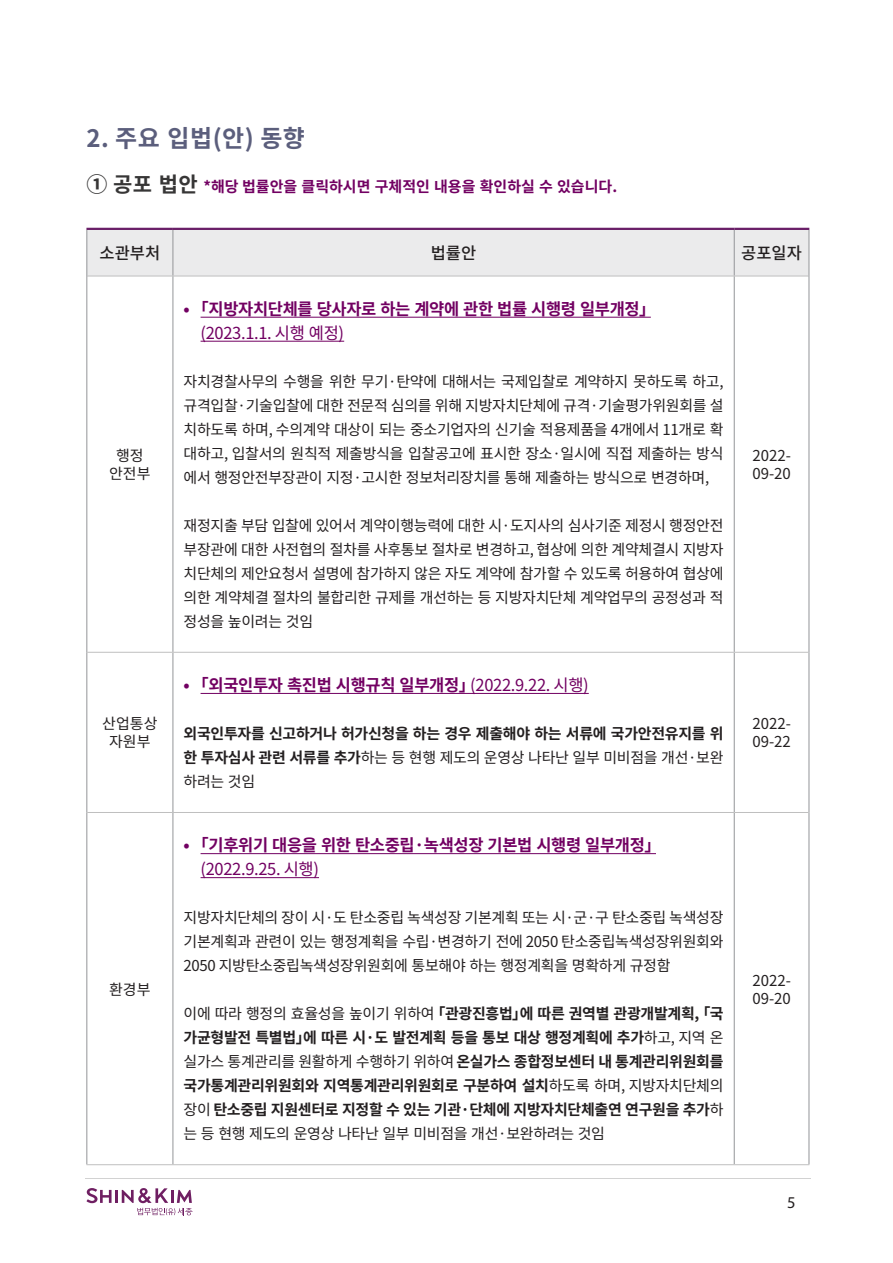
<style>
.page{position:relative;width:893px;height:1263px;background:#fff}
.page>*{position:absolute;margin:0;border:0;box-sizing:border-box;transform-origin:0 0}
.t1{font:700 24px "Noto Sans CJ Kkr";color:#5b5e7c}
.t2{font:700 16.5px/24px "Noto Sans CJ Kkr";letter-spacing:-.02em;color:#720062}
.t3{font:500 16.5px "Noto Sans CJ Kkr";color:#231f20}
.t4{font:16.5px "Myriad Pro";color:#231f20}
.t5{font:15px/24px "Noto Sans CJ Kkr";letter-spacing:-.02em;color:#231f20;text-align:justify}
.t6{font:700 15px/24px "Noto Sans CJ Kkr";letter-spacing:-.02em;color:#231f20;text-align:justify}
.t7{font:700 15px "Noto Sans CJ Kkr";color:#720062}
.s1{font-size:21px;color:#373636}
.s2{font-weight:400}
</style>
<div class="page">
<svg style="left:86px;top:1188px;width:107px;height:27px"></svg>
<hr style="left:85px;top:1178px;width:726px;height:1px;background:#d2d2d2">
<div style="left:87px;top:230px;width:722px;height:46px;background:#ebebec"></div>
<hr style="left:86px;top:228px;width:87px;height:2px;background:#6a2068">
<hr style="left:173px;top:228px;width:561px;height:2px;background:#6a2068">
<hr style="left:734px;top:228px;width:75px;height:2px;background:#6a2068">
<hr style="left:86px;top:230px;width:1px;height:46px;background:#939598">
<hr style="left:173px;top:230px;width:1px;height:46px;background:#939598">
<hr style="left:734px;top:230px;width:1px;height:46px;background:#939598">
<hr style="left:809px;top:230px;width:1px;height:46px;background:#939598">
<hr style="left:87px;top:276px;width:86px;height:1px;background:#bfbfbf">
<hr style="left:173px;top:276px;width:561px;height:1px;background:#bfbfbf">
<hr style="left:734px;top:276px;width:75px;height:1px;background:#bfbfbf">
<hr style="left:86px;top:276px;width:1px;height:376px;background:#939598">
<hr style="left:173px;top:276px;width:1px;height:376px;background:#939598">
<hr style="left:734px;top:276px;width:1px;height:376px;background:#939598">
<hr style="left:809px;top:276px;width:1px;height:376px;background:#939598">
<hr style="left:86px;top:652px;width:1px;height:160px;background:#939598">
<hr style="left:173px;top:653px;width:1px;height:159px;background:#939598">
<hr style="left:734px;top:653px;width:1px;height:159px;background:#939598">
<hr style="left:809px;top:652px;width:1px;height:160px;background:#939598">
<hr style="left:86px;top:812px;width:1px;height:352px;background:#939598">
<hr style="left:173px;top:813px;width:1px;height:351px;background:#939598">
<hr style="left:734px;top:813px;width:1px;height:351px;background:#939598">
<hr style="left:809px;top:812px;width:1px;height:352px;background:#939598">
<hr style="left:87px;top:652px;width:86px;height:1px;background:#bfbfbf">
<hr style="left:173px;top:652px;width:561px;height:1px;background:#bfbfbf">
<hr style="left:734px;top:652px;width:75px;height:1px;background:#bfbfbf">
<hr style="left:87px;top:812px;width:86px;height:1px;background:#bfbfbf">
<hr style="left:173px;top:812px;width:561px;height:1px;background:#bfbfbf">
<hr style="left:734px;top:812px;width:75px;height:1px;background:#bfbfbf">
<hr style="left:86px;top:1164px;width:87px;height:1px;background:#bfbfbf">
<hr style="left:173px;top:1164px;width:561px;height:1px;background:#bfbfbf">
<hr style="left:734px;top:1164px;width:75px;height:1px;background:#bfbfbf">
<hr style="left:201px;top:317px;width:450px;height:1px;background:#720062">
<hr style="left:201px;top:341px;width:143px;height:1px;background:#720062">
<hr style="left:201px;top:693px;width:388px;height:1px;background:#720062">
<hr style="left:201px;top:853px;width:455px;height:1px;background:#720062">
<hr style="left:201px;top:877px;width:118px;height:1px;background:#720062">
<p class="t1" style="left:86px;top:124px;width:220px">2. 주요 입법(안) 동향</p>
<p class="t7" style="left:86px;top:178px;width:532px"><span class="s1">① 공포 법안</span> *해당 법률안을 클릭하시면 구체적인 내용을 확인하실 수 있습니다.</p>
<p class="t3" style="left:100px;top:244px;width:62px">소관부처</p>
<p class="t3" style="left:431px;top:244px;width:47px">법률안</p>
<p class="t3" style="left:741px;top:244px;width:62px">공포일자</p>
<p class="t5" style="left:116px;top:444px;width:29px">행정</p>
<p class="t5" style="left:109px;top:462px;width:43px">안전부</p>
<p class="t5" style="left:102px;top:712px;width:57px">산업통상</p>
<p class="t5" style="left:109px;top:730px;width:43px">자원부</p>
<p class="t5" style="left:109px;top:977px;width:43px">환경부</p>
<p class="t2" style="left:201px;top:297px;width:457px;text-indent:-17px">• ｢지방자치단체를 당사자로 하는 계약에 관한 법률 시행령 일부개정」<span class="s2">(2023.1.1. 시행 예정)</span></p>
<p class="t5" style="left:184px;top:370px;width:542px">자치경찰사무의 수행을 위한 무기·탄약에 대해서는 국제입찰로 계약하지 못하도록 하고, 규격입찰·기술입찰에 대한 전문적 심의를 위해 지방자치단체에 규격·기술평가위원회를 설 치하도록 하며, 수의계약 대상이 되는 중소기업자의 신기술 적용제품을 4개에서 11개로 확 대하고, 입찰서의 원칙적 제출방식을 입찰공고에 표시한 장소·일시에 직접 제출하는 방식 에서 행정안전부장관이 지정·고시한 정보처리장치를 통해 제출하는 방식으로 변경하며,</p>
<p class="t5" style="left:184px;top:514px;width:542px">재정지출 부담 입찰에 있어서 계약이행능력에 대한 시·도지사의 심사기준 제정시 행정안전 부장관에 대한 사전협의 절차를 사후통보 절차로 변경하고, 협상에 의한 계약체결시 지방자 치단체의 제안요청서 설명에 참가하지 않은 자도 계약에 참가할 수 있도록 허용하여 협상에 의한 계약체결 절차의 불합리한 규제를 개선하는 등 지방자치단체 계약업무의 공정성과 적 정성을 높이려는 것임</p>
<p class="t2" style="left:184px;top:673px;width:407px">• ｢외국인투자 촉진법 시행규칙 일부개정」<span class="s2">(2022.9.22. 시행)</span></p>
<p class="t6" style="left:184px;top:722px;width:542px">외국인투자를 신고하거나 허가신청을 하는 경우 제출해야 하는 서류에 국가안전유지를 위 한 투자심사 관련 서류를 추가<span class="s2">하는 등 현행 제도의 운영상 나타난 일부 미비점을 개선·보완 하려는 것임</span></p>
<p class="t2" style="left:201px;top:833px;width:462px;text-indent:-17px">• ｢기후위기 대응을 위한 탄소중립·녹색성장 기본법 시행령 일부개정」<span class="s2">(2022.9.25. 시행)</span></p>
<p class="t5" style="left:184px;top:906px;width:542px">지방자치단체의 장이 시·도 탄소중립 녹색성장 기본계획 또는 시·군·구 탄소중립 녹색성장 기본계획과 관련이 있는 행정계획을 수립·변경하기 전에 2050 탄소중립녹색성장위원회와 2050 지방탄소중립녹색성장위원회에 통보해야 하는 행정계획을 명확하게 규정함</p>
<p class="t6" style="left:184px;top:1002px;width:542px"><span class="s2">이에 따라 행정의 효율성을 높이기 위하여</span> 「관광진흥법」에 따른 권역별 관광개발계획, 「국 가균형발전 특별법」에 따른 시·도 발전계획 등을 통보 대상 행정계획에 추가<span class="s2">하고, 지역 온 실가스 통계관리를 원활하게 수행하기 위하여</span> 온실가스 종합정보센터 내 통계관리위원회를 국가통계관리위원회와 지역통계관리위원회로 구분하여 설치<span class="s2">하도록 하며, 지방자치단체의 장이</span> 탄소중립 지원센터로 지정할 수 있는 기관·단체에 지방자치단체출연 연구원을 추가<span class="s2">하 는 등 현행 제도의 운영상 나타난 일부 미비점을 개선·보완하려는 것임</span></p>
<p class="t5" style="left:752px;top:444px;width:40px">2022-</p>
<p class="t5" style="left:752px;top:462px;width:40px">09-20</p>
<p class="t5" style="left:752px;top:712px;width:40px">2022-</p>
<p class="t5" style="left:752px;top:730px;width:40px">09-22</p>
<p class="t5" style="left:752px;top:968px;width:40px">2022-</p>
<p class="t5" style="left:752px;top:986px;width:40px">09-20</p>
<p class="t4" style="left:787px;top:1192px;width:10px">5</p>
</div>
